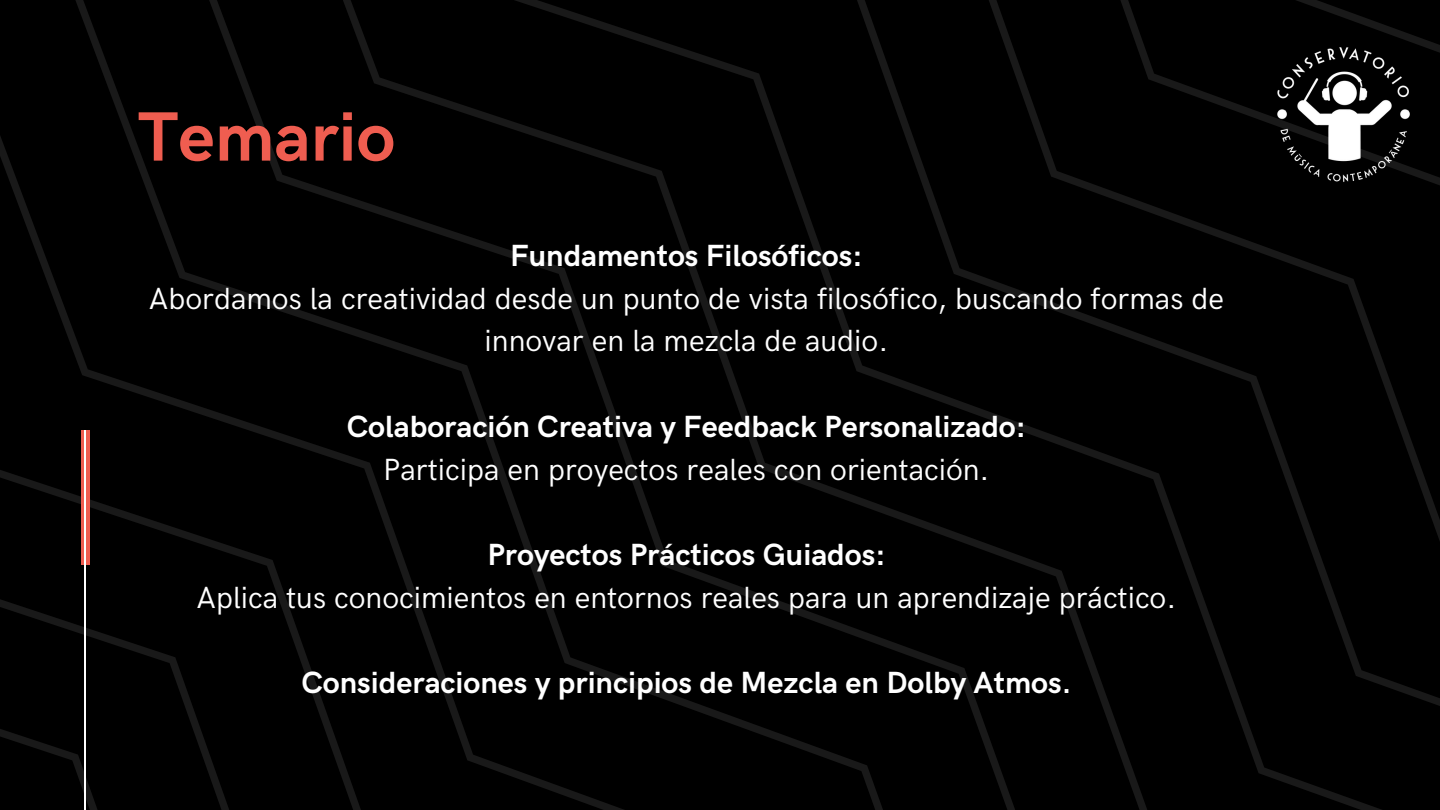
<style>
.page{position:relative;width:1440px;height:810px;background:#fff}
.page>*{position:absolute;margin:0;border:0;box-sizing:border-box;transform-origin:0 0}
.t1{font:700 70px "HK Grotesk";color:#ef5d50}
.t2{font:30.7px/42.8px "HK Grotesk";color:#fff;text-align:center}
.t3{font:700 30.7px "HK Grotesk";color:#fff}
</style>
<div class="page">
<div style="left:75px;top:0;width:1365px;height:135px;background:#000"></div>
<div style="left:0;top:135px;width:1440px;height:335px;background:#000"></div>
<div style="left:0;top:470px;width:1440px;height:340px;background:#000"></div>
<div style="left:0;top:599px;width:1314px;height:211px;background:#000"></div>
<div style="left:0;top:729px;width:976px;height:81px;background:#000"></div>
<svg style="left:81px;top:430px;width:9px;height:135px"></svg>
<hr style="left:85px;top:430px;width:1px;height:380px;background:#fff">
<img style="left:1273px;top:44px;width:142px;height:141px">
<p class="t1" style="left:138px;top:98px;width:259px">Temario</p>
<p class="t3" style="left:510px;top:238px;width:354px">Fundamentos Filosóficos:</p>
<p class="t2" style="left:149px;top:278px;width:1077px">Abordamos la creatividad desde un punto de vista filosófico, buscando formas de innovar en la mezcla de audio.</p>
<p class="t3" style="left:347px;top:409px;width:681px">Colaboración Creativa y Feedback Personalizado:</p>
<p class="t2" style="left:383px;top:449px;width:608px">Participa en proyectos reales con orientación.</p>
<p class="t3" style="left:487px;top:537px;width:400px">Proyectos Prácticos Guiados:</p>
<p class="t2" style="left:196px;top:577px;width:981px">Aplica tus conocimientos en entornos reales para un aprendizaje práctico.</p>
<p class="t3" style="left:301px;top:666px;width:771px">Consideraciones y principios de Mezcla en Dolby Atmos.</p>
</div>
